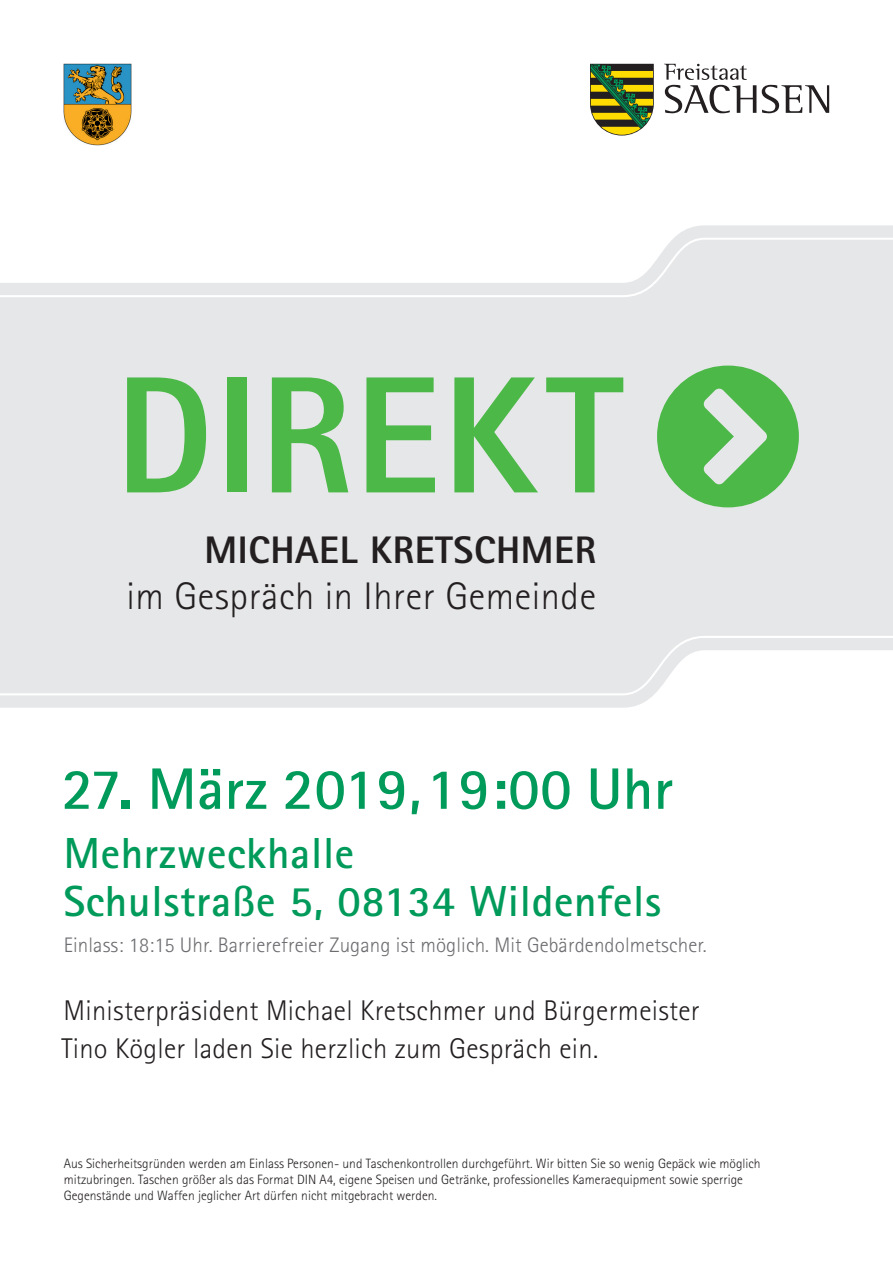
<style>
.page{position:relative;width:893px;height:1263px;background:#fff}
.page>*{position:absolute;margin:0;border:0;box-sizing:border-box;transform-origin:0 0}
.t1{font:800 166.5px "Rotis Sans Serif";letter-spacing:.01em;color:#4cb848}
.t2{font:700 58.5px "Rotis Sans Serif";letter-spacing:.01em;color:#009a5a}
.t3{font:700 43.5px/48px "Rotis Sans Serif";letter-spacing:.015em;color:#009a5a}
.t4{font:300 38.4px "Rotis Sans Serif";letter-spacing:.015em;color:#231f20}
.t5{font:800 38.4px "Rotis Sans Serif";letter-spacing:.015em;color:#231f20}
.t6{font:300 28.5px/37.5px "Rotis Sans Serif";letter-spacing:.01em;color:#231f20}
.t7{font:300 21px "Rotis Sans Serif";letter-spacing:.005em;color:#6c6d70}
.t8{font:300 13.5px/16.2px "Rotis Sans Serif";color:#231f20}
</style>
<div class="page">
<svg style="left:762px;top:85px;width:67px;height:28px"></svg>
<svg style="left:664px;top:64px;width:92px;height:49px"></svg>
<svg style="left:590px;top:64px;width:64px;height:72px;background:#788035"></svg>
<svg style="left:0;top:225px;width:893px;height:483px;background:#e9eaeb"></svg>
<svg style="left:657px;top:366px;width:142px;height:141px;background:#82c881"></svg>
<img style="left:64px;top:64px;width:68px;height:81px">
<h1 class="t1" style="left:115px;top:330px;width:510px">DIREKT</h1>
<h3 class="t5" style="left:205px;top:525px;width:393px">MICHAEL KRETSCHMER</h3>
<h3 class="t4" style="left:126px;top:574px;width:471px">im Gespräch in Ihrer Gemeinde</h3>
<h2 class="t2" style="left:62px;top:752px;width:613px">27. März 2019,19:00 Uhr</h2>
<h3 class="t3" style="left:63px;top:828px;width:599px">Mehrzweckhalle<br>Schulstraße 5, 08134 Wildenfels</h3>
<h3 class="t7" style="left:64px;top:933px;width:645px">Einlass: 18:15 Uhr. Barrierefreier Zugang ist möglich. Mit Gebärdendolmetscher.</h3>
<h3 class="t6" style="left:61px;top:992px;width:640px">Ministerpräsident Michael Kretschmer und Bürgermeister<br>Tino Kögler laden Sie herzlich zum Gespräch ein.</h3>
<p class="t8" style="left:64px;top:1155px;width:698px">Aus Sicherheitsgründen werden am Einlass Personen- und Taschenkontrollen durchgeführt. Wir bitten Sie so wenig Gepäck wie möglich mitzubringen. Taschen größer als das Format DIN A4, eigene Speisen und Getränke, professionelles Kameraequipment sowie sperrige<br>Gegenstände und Waffen jeglicher Art dürfen nicht mitgebracht werden.</p>
</div>
